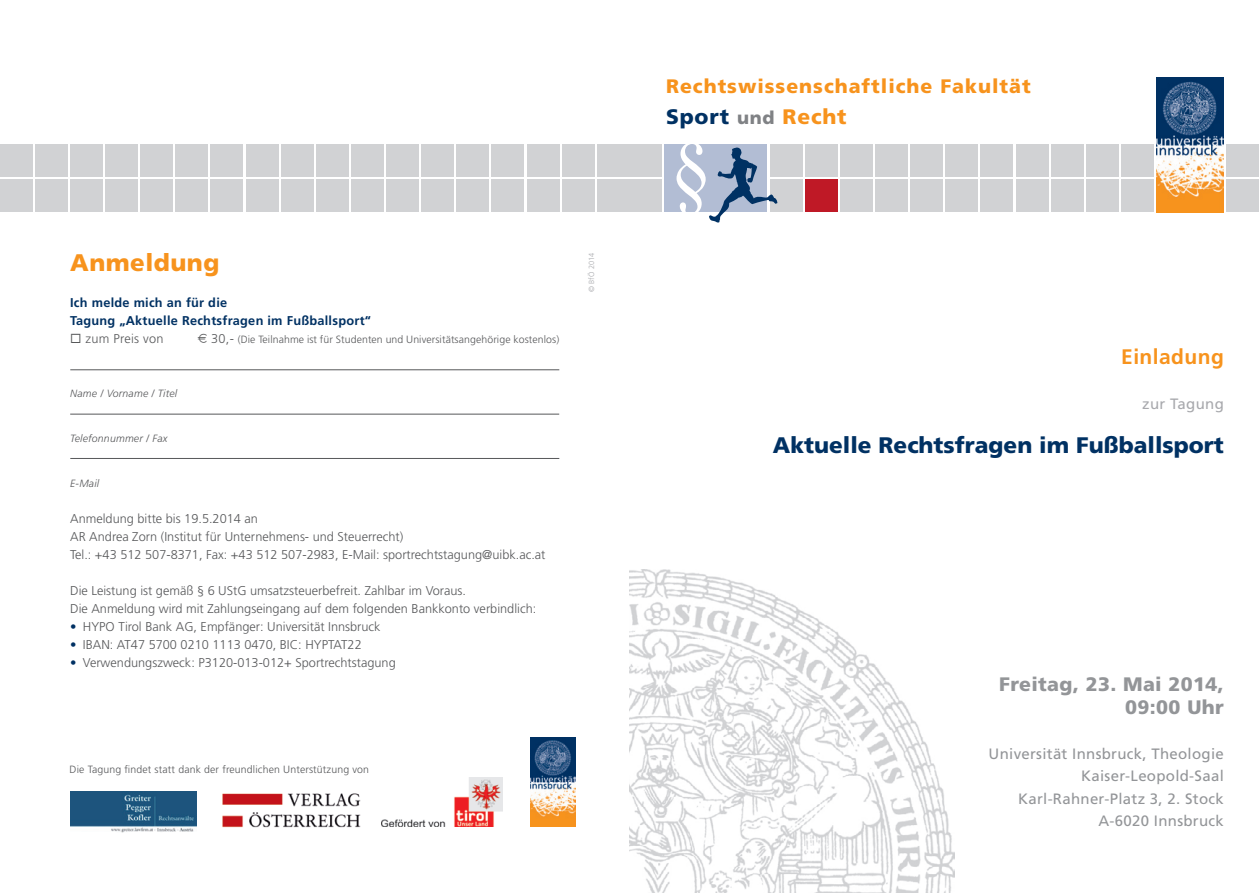
<style>
.page{position:relative;width:1259px;height:893px;background:#fff}
.page>*{position:absolute;margin:0;border:0;box-sizing:border-box;transform-origin:0 0}
.t1{font:83.7px "Times New Roman";color:#fff}
.t2{font:900 24px "Frutiger";letter-spacing:.02em;color:#f7931d}
.t3{font:900 22.5px "Frutiger";color:#003163}
.t4{font:900 21px "Frutiger";letter-spacing:.04em;color:#003163}
.t5{font:700 21px "Frutiger";letter-spacing:.02em;color:#f7931d}
.t6{font:900 19.5px "Frutiger";letter-spacing:.05em;color:#f7931d}
.t7{font:900 19.5px/22.5px "Frutiger";letter-spacing:.02em;color:#939598;text-align:right}
.t8{font:15px/22.5px "Frutiger";letter-spacing:.02em;color:#939598;text-align:right}
.t9{font:15px "Frutiger";letter-spacing:.02em;color:#a8a9ad}
.t10{font:300 12.75px/18px "Frutiger";color:#57585a}
.t11{font:700 12.75px/18px "Frutiger";letter-spacing:.02em;color:#003163}
.t12{font:300 12.75px "Frutiger";letter-spacing:.02em;color:#57585a}
.t13{font:300 10.5px "Frutiger";letter-spacing:.01em;color:#57585a}
.t14{font:italic 300 10.5px "Frutiger";letter-spacing:.02em;color:#57585a}
.t15{font:300 7.5px "Frutiger";letter-spacing:.01em;color:#a8a9ad}
.s1{font-family:"Euro Collection";font-weight:400;font-size:12.75px}
.s2{font-size:12.75px}
.s3{color:#003163}
.s4{font-size:18px;color:#808285}
.s5{color:#f7931d}
</style>
<div class="page">
<img style="left:629px;top:569px;width:325px;height:324px">
<div style="left:770px;top:145px;width:32px;height:32px;background:#d1d2d4"></div>
<div style="left:770px;top:180px;width:32px;height:32px;background:#d1d2d4"></div>
<div style="left:805px;top:145px;width:32px;height:32px;background:#d1d2d4"></div>
<div style="left:805px;top:180px;width:32px;height:32px;background:#bf1926"></div>
<div style="left:840px;top:145px;width:32px;height:32px;background:#d1d2d4"></div>
<div style="left:840px;top:180px;width:32px;height:32px;background:#d1d2d4"></div>
<div style="left:875px;top:145px;width:32px;height:32px;background:#d1d2d4"></div>
<div style="left:875px;top:180px;width:32px;height:32px;background:#d1d2d4"></div>
<div style="left:910px;top:145px;width:33px;height:32px;background:#d1d2d4"></div>
<div style="left:910px;top:180px;width:33px;height:32px;background:#d1d2d4"></div>
<div style="left:945px;top:145px;width:33px;height:32px;background:#d1d2d4"></div>
<div style="left:945px;top:180px;width:33px;height:32px;background:#d1d2d4"></div>
<div style="left:980px;top:145px;width:33px;height:32px;background:#d1d2d4"></div>
<div style="left:980px;top:180px;width:33px;height:32px;background:#d1d2d4"></div>
<div style="left:1016px;top:145px;width:32px;height:32px;background:#d1d2d4"></div>
<div style="left:1016px;top:180px;width:32px;height:32px;background:#d1d2d4"></div>
<div style="left:1051px;top:145px;width:32px;height:32px;background:#d1d2d4"></div>
<div style="left:1051px;top:180px;width:32px;height:32px;background:#d1d2d4"></div>
<div style="left:1086px;top:145px;width:32px;height:32px;background:#d1d2d4"></div>
<div style="left:1086px;top:180px;width:32px;height:32px;background:#d1d2d4"></div>
<div style="left:1121px;top:145px;width:32px;height:32px;background:#d1d2d4"></div>
<div style="left:1121px;top:180px;width:32px;height:32px;background:#d1d2d4"></div>
<div style="left:1226px;top:145px;width:33px;height:32px;background:#d1d2d4"></div>
<div style="left:1226px;top:180px;width:33px;height:32px;background:#d1d2d4"></div>
<img style="left:1156px;top:78px;width:67px;height:134px">
<div style="left:629px;top:145px;width:33px;height:32px;background:#d1d2d4"></div>
<div style="left:629px;top:180px;width:33px;height:32px;background:#d1d2d4"></div>
<div style="left:140px;top:145px;width:33px;height:32px;background:#d1d2d4"></div>
<div style="left:140px;top:180px;width:33px;height:32px;background:#d1d2d4"></div>
<div style="left:176px;top:145px;width:32px;height:32px;background:#d1d2d4"></div>
<div style="left:176px;top:180px;width:32px;height:32px;background:#d1d2d4"></div>
<div style="left:211px;top:145px;width:32px;height:32px;background:#d1d2d4"></div>
<div style="left:211px;top:180px;width:32px;height:32px;background:#d1d2d4"></div>
<div style="left:246px;top:145px;width:32px;height:32px;background:#d1d2d4"></div>
<div style="left:246px;top:180px;width:32px;height:32px;background:#d1d2d4"></div>
<div style="left:281px;top:145px;width:32px;height:32px;background:#d1d2d4"></div>
<div style="left:281px;top:180px;width:32px;height:32px;background:#d1d2d4"></div>
<div style="left:316px;top:145px;width:32px;height:32px;background:#d1d2d4"></div>
<div style="left:316px;top:180px;width:32px;height:32px;background:#d1d2d4"></div>
<div style="left:351px;top:145px;width:32px;height:32px;background:#d1d2d4"></div>
<div style="left:351px;top:180px;width:32px;height:32px;background:#d1d2d4"></div>
<div style="left:386px;top:145px;width:33px;height:32px;background:#d1d2d4"></div>
<div style="left:386px;top:180px;width:33px;height:32px;background:#d1d2d4"></div>
<div style="left:421px;top:145px;width:33px;height:32px;background:#d1d2d4"></div>
<div style="left:421px;top:180px;width:33px;height:32px;background:#d1d2d4"></div>
<div style="left:456px;top:145px;width:33px;height:32px;background:#d1d2d4"></div>
<div style="left:456px;top:180px;width:33px;height:32px;background:#d1d2d4"></div>
<div style="left:492px;top:145px;width:32px;height:32px;background:#d1d2d4"></div>
<div style="left:492px;top:180px;width:32px;height:32px;background:#d1d2d4"></div>
<div style="left:597px;top:145px;width:32px;height:32px;background:#d1d2d4"></div>
<div style="left:597px;top:180px;width:32px;height:32px;background:#d1d2d4"></div>
<div style="left:0;top:145px;width:32px;height:32px;background:#d1d2d4"></div>
<div style="left:0;top:180px;width:32px;height:32px;background:#d1d2d4"></div>
<div style="left:35px;top:145px;width:32px;height:32px;background:#d1d2d4"></div>
<div style="left:35px;top:180px;width:32px;height:32px;background:#d1d2d4"></div>
<div style="left:70px;top:145px;width:33px;height:32px;background:#d1d2d4"></div>
<div style="left:70px;top:180px;width:33px;height:32px;background:#d1d2d4"></div>
<div style="left:105px;top:145px;width:33px;height:32px;background:#d1d2d4"></div>
<div style="left:105px;top:180px;width:33px;height:32px;background:#d1d2d4"></div>
<div style="left:527px;top:145px;width:32px;height:32px;background:#d1d2d4"></div>
<div style="left:527px;top:180px;width:32px;height:32px;background:#d1d2d4"></div>
<div style="left:562px;top:145px;width:32px;height:32px;background:#d1d2d4"></div>
<div style="left:562px;top:180px;width:32px;height:32px;background:#d1d2d4"></div>
<div style="left:664px;top:144px;width:103px;height:68px;background:#b2bdd4"></div>
<svg style="left:709px;top:148px;width:68px;height:75px"></svg>
<img style="left:70px;top:791px;width:127px;height:42px">
<img style="left:222px;top:793px;width:139px;height:35px">
<img style="left:381px;top:777px;width:122px;height:50px">
<hr style="left:70px;top:369px;width:489px;height:1px;background:#57585a">
<hr style="left:70px;top:414px;width:489px;height:1px;background:#57585a">
<hr style="left:70px;top:458px;width:489px;height:1px;background:#57585a">
<img style="left:530px;top:738px;width:45px;height:89px">
<h2 class="t2" style="left:70px;top:248px;width:151px">Anmeldung</h2>
<p class="t11" style="left:70px;top:294px;width:302px">Ich melde mich an für die<br>Tagung „Aktuelle Rechtsfragen im Fußballsport“</p>
<p class="t12" style="left:70px;top:331px;width:95px">◻ zum Preis von</p>
<p class="t13" style="left:198px;top:334px;width:363px"><span class="s1">E</span> <span class="s2">30,-</span> (Die Teilnahme ist für Studenten und Universitätsangehörige kostenlos)</p>
<p class="t14" style="left:70px;top:387px;width:109px">Name / Vorname / Titel</p>
<p class="t14" style="left:70px;top:432px;width:99px">Telefonnummer / Fax</p>
<p class="t14" style="left:70px;top:477px;width:31px">E-Mail</p>
<p class="t10" style="left:70px;top:510px;width:477px">Anmeldung bitte bis 19.5.2014 an<br>AR Andrea Zorn (Institut für Unternehmens- und Steuerrecht)<br>Tel.: +43 512 507-8371, Fax: +43 512 507-2983, E-Mail: sportrechtstagung@uibk.ac.at</p>
<p class="t10" style="left:70px;top:582px;width:467px">Die Leistung ist gemäß § 6 UStG umsatzsteuerbefreit. Zahlbar im Voraus.<br>Die Anmeldung wird mit Zahlungseingang auf dem folgenden Bankkonto verbindlich:</p>
<p class="t10" style="left:70px;top:618px;width:312px"><span class="s3">•</span> HYPO Tirol Bank AG, Empfänger: Universität Innsbruck</p>
<p class="t10" style="left:70px;top:636px;width:293px"><span class="s3">•</span> IBAN: AT47 5700 0210 1113 0470, BIC: HYPTAT22</p>
<p class="t10" style="left:70px;top:654px;width:327px"><span class="s3">•</span> Verwendungszweck: P3120-013-012+ Sportrechtstagung</p>
<p class="t15" style="left:587px;top:292px;width:41px;rotate:-90deg">© BfÖ 2014</p>
<p class="t13" style="left:70px;top:763px;width:301px">Die Tagung findet statt dank der freundlichen Unterstützung von</p>
<h3 class="t6" style="left:666px;top:74px;width:366px">Rechtswissenschaftliche Fakultät</h3>
<h3 class="t4" style="left:666px;top:104px;width:182px">Sport <span class="s4">und</span> <span class="s5">Recht</span></h3>
<h1 class="t1" style="left:670px;top:115px;width:43px">§</h1>
<h3 class="t5" style="left:1121px;top:345px;width:104px">Einladung</h3>
<p class="t9" style="left:1142px;top:395px;width:83px">zur Tagung</p>
<h3 class="t3" style="left:773px;top:431px;width:452px">Aktuelle Rechtsfragen im Fußballsport</h3>
<h3 class="t7" style="left:999px;top:673px;width:226px">Freitag, 23. Mai 2014,<br>09:00 Uhr</h3>
<p class="t8" style="left:988px;top:742px;width:237px">Universität Innsbruck, Theologie<br>Kaiser-Leopold-Saal<br>Karl-Rahner-Platz 3, 2. Stock<br>A-6020 Innsbruck</p>
</div>
